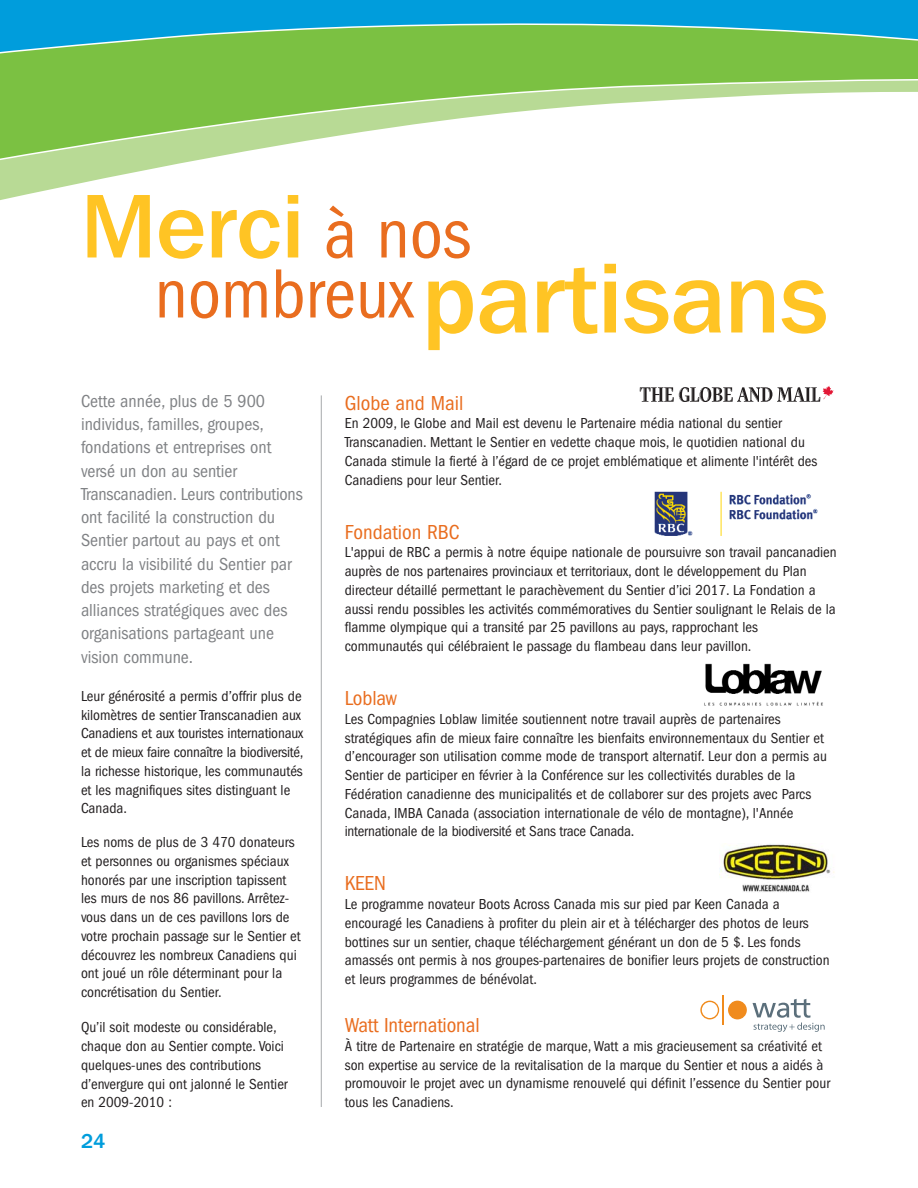
<style>
.page{position:relative;width:918px;height:1188px;background:#fff}
.page>*{position:absolute;margin:0;border:0;box-sizing:border-box;transform-origin:0 0}
.t1{font:500 99px "Franklin Gothic IT Cby BT";color:#ffc424}
.t2{font:500 90px "Franklin Gothic IT Cby BT";color:#ffc424}
.t3{font:condensed 21px "Franklin Gothic";letter-spacing:-.005em;color:#e96d1f}
.t4{font:500 21px "Franklin Gothic";color:#009ddc}
.t5{font:condensed 18px/23.2px "Franklin Gothic";color:#808285}
.t6{font:condensed 15px/18.8px "Franklin Gothic";color:#231f20}
.s1{font-family:"Franklin Gothic";font-weight:400;font-stretch:condensed;font-size:72px;color:#e96d1f}
</style>
<div class="page">
<div style="left:0;top:0;width:918px;height:91px;background:#009ddc"></div>
<svg style="left:0;top:164px;width:176px;height:36px"></svg>
<svg style="left:0;top:23px;width:918px;height:141px"></svg>
<svg style="left:640px;top:385px;width:194px;height:17px"></svg>
<div style="left:728px;top:1001px;width:19px;height:18px;background:#f08b1d;border-radius:50%"></div>
<svg style="left:700px;top:1001px;width:19px;height:18px"></svg>
<hr style="left:723px;top:995px;width:1px;height:30px;background:#f08b1d">
<svg style="left:753px;top:999px;width:72px;height:33px"></svg>
<img style="left:654px;top:491px;width:164px;height:45px">
<hr style="left:321px;top:395px;width:1px;height:712px;background:#a7a9ac">
<img style="left:704px;top:663px;width:119px;height:43px">
<img style="left:720px;top:844px;width:115px;height:49px">
<h2 class="t2" style="left:81px;top:193px;width:392px">Merci <span class="s1">à nos</span></h2>
<h1 class="t1" style="left:155px;top:262px;width:675px"><sup>nombreux</sup>partisans</h1>
<p class="t5" style="left:81px;top:391px;width:223px">Cette année, plus de 5 900 individus, familles, groupes, fondations et entreprises ont versé un don au sentier<br>Transcanadien. Leurs contributions ont facilité la construction du<br>Sentier partout au pays et ont accru la visibilité du Sentier par des projets marketing et des alliances stratégiques avec des organisations partageant une vision commune.</p>
<p class="t6" style="left:81px;top:688px;width:224px">Leur générosité a permis d’offrir plus de kilomètres de sentier Transcanadien aux Canadiens et aux touristes internationaux et de mieux faire connaître la biodiversité, la richesse historique, les communautés et les magnifiques sites distinguant le Canada.</p>
<p class="t6" style="left:81px;top:834px;width:221px">Les noms de plus de 3 470 donateurs et personnes ou organismes spéciaux honorés par une inscription tapissent les murs de nos 86 pavillons. Arrêtez&shy;vous dans un de ces pavillons lors de votre prochain passage sur le Sentier et découvrez les nombreux Canadiens qui ont joué un rôle déterminant pour la concrétisation du Sentier.</p>
<p class="t6" style="left:81px;top:1019px;width:208px">Qu’il soit modeste ou considérable, chaque don au Sentier compte. Voici quelques-unes des contributions d’envergure qui ont jalonné le Sentier en 2009-2010 :</p>
<h3 class="t4" style="left:81px;top:1134px;width:26px">24</h3>
<h3 class="t3" style="left:345px;top:396px;width:120px">Globe and Mail</h3>
<p class="t6" style="left:345px;top:415px;width:474px">En 2009, le Globe and Mail est devenu le Partenaire média national du sentier Transcanadien. Mettant le Sentier en vedette chaque mois, le quotidien national du Canada stimule la fierté à l’égard de ce projet emblématique et alimente l'intérêt des Canadiens pour leur Sentier.</p>
<h3 class="t3" style="left:345px;top:525px;width:116px">Fondation RBC</h3>
<p class="t6" style="left:345px;top:544px;width:493px">L'appui de RBC a permis à notre équipe nationale de poursuivre son travail pancanadien auprès de nos partenaires provinciaux et territoriaux, dont le développement du Plan directeur détaillé permettant le parachèvement du Sentier d’ici 2017. La Fondation a aussi rendu possibles les activités commémoratives du Sentier soulignant le Relais de la flamme olympique qui a transité par 25 pavillons au pays, rapprochant les communautés qui célébraient le passage du flambeau dans leur pavillon.</p>
<h3 class="t3" style="left:345px;top:691px;width:54px">Loblaw</h3>
<p class="t6" style="left:345px;top:711px;width:484px">Les Compagnies Loblaw limitée soutiennent notre travail auprès de partenaires stratégiques afin de mieux faire connaître les bienfaits environnementaux du Sentier et d’encourager son utilisation comme mode de transport alternatif. Leur don a permis au Sentier de participer en février à la Conférence sur les collectivités durables de la Fédération canadienne des municipalités et de collaborer sur des projets avec Parcs Canada, IMBA Canada (association internationale de vélo de montagne), l'Année internationale de la biodiversité et Sans trace Canada.</p>
<h3 class="t3" style="left:345px;top:876px;width:43px">KEEN</h3>
<p class="t6" style="left:345px;top:896px;width:486px">Le programme novateur Boots Across Canada mis sur pied par Keen Canada a encouragé les Canadiens à profiter du plein air et à télécharger des photos de leurs bottines sur un sentier, chaque téléchargement générant un don de 5 $. Les fonds amassés ont permis à nos groupes-partenaires de bonifier leurs projets de construction et leurs programmes de bénévolat.</p>
<h3 class="t3" style="left:345px;top:1018px;width:136px">Watt International</h3>
<p class="t6" style="left:345px;top:1038px;width:487px">À titre de Partenaire en stratégie de marque, Watt a mis gracieusement sa créativité et son expertise au service de la revitalisation de la marque du Sentier et nous a aidés à promouvoir le projet avec un dynamisme renouvelé qui définit l’essence du Sentier pour tous les Canadiens.</p>
</div>
